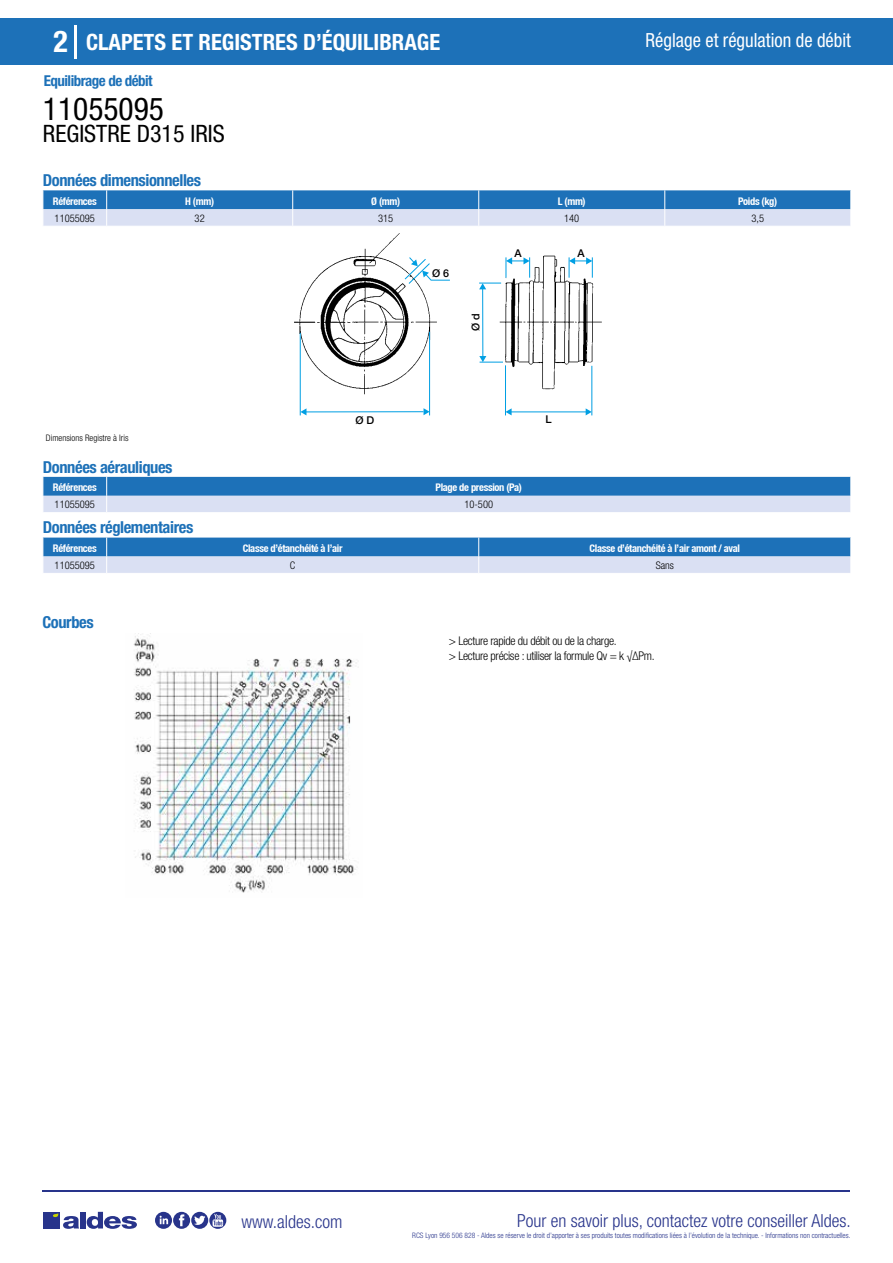
<style>
.page{position:relative;width:893px;height:1263px;background:#fff}
.page>*{position:absolute;margin:0;border:0;box-sizing:border-box;transform-origin:0 0}
.t1{font:condensed 31.5px "Helvetica Neue LT Std";color:#000}
.t2{font:700 condensed 30px "Helvetica Neue LT Std";color:#fff}
.t3{font:condensed 24px "Helvetica Neue LT Std";color:#000}
.t4{font:700 condensed 22.5px "Helvetica Neue LT Std";color:#fff}
.t5{font:condensed 19.5px "Helvetica Neue LT Std";color:#fff;scale:.95 1}
.t6{font:300 condensed 18px "Helvetica Neue";color:#28348b}
.t7{font:700 condensed 16.5px "Helvetica Neue LT Std";letter-spacing:-.025em;color:#1d71b8}
.t8{font:700 condensed 15px "Helvetica Neue LT Std";letter-spacing:-.035em;color:#1d71b8}
.t9{font:300 condensed 12px/15px "Helvetica Neue LT Std";letter-spacing:-.025em;color:#000}
.t10{font:500 10.8px "Helvetica Neue";color:#000}
.t11{font:700 condensed 10.5px "Helvetica Neue";letter-spacing:-.03em;color:#fff}
.t12{font:300 condensed 10.5px "Helvetica Neue";color:#000}
.t13{font:300 condensed 9px "Helvetica Neue";color:#000}
.t14{font:300 condensed 7.5px "Helvetica Neue";color:#28348b}
</style>
<div class="page">
<div style="left:0;top:18px;width:893px;height:46px;background:#1d71b8"></div>
<hr style="left:74px;top:25px;width:2px;height:33px;background:#fff">
<hr style="left:43px;top:1190px;width:807px;height:1px;background:#28348b">
<svg style="left:155px;top:1212px;width:71px;height:17px"></svg>
<div style="left:43px;top:1212px;width:17px;height:16px;background:#28348b"></div>
<div style="left:80px;top:1212px;width:6px;height:16px;background:#28348b"></div>
<svg style="left:87px;top:1212px;width:50px;height:17px"></svg>
<svg style="left:53px;top:1213px;width:26px;height:16px"></svg>
<svg style="left:43px;top:190px;width:808px;height:36px;background:#79a7d4"></svg>
<img style="left:294px;top:233px;width:308px;height:157px">
<div style="left:298px;top:355px;width:8px;height:69px;background:#fff"></div>
<hr style="left:298px;top:334px;width:2px;height:40px;background:#fff">
<div style="left:496px;top:247px;width:36px;height:31px;background:#fff"></div>
<div style="left:566px;top:249px;width:28px;height:29px;background:#fff"></div>
<div style="left:589px;top:273px;width:7px;height:8px;background:#fff"></div>
<div style="left:573px;top:366px;width:27px;height:57px;background:#fff"></div>
<hr style="left:508px;top:411px;width:78px;height:1px;background:#009fe3">
<svg style="left:586px;top:408px;width:5px;height:7px"></svg>
<hr style="left:591px;top:366px;width:1px;height:49px;background:#009fe3">
<svg style="left:569px;top:257px;width:24px;height:21px"></svg>
<svg style="left:299px;top:256px;width:231px;height:160px"></svg>
<svg style="left:43px;top:477px;width:808px;height:35px;background:#75a5d3"></svg>
<svg style="left:43px;top:538px;width:808px;height:35px;background:#78a6d4"></svg>
<img style="left:133px;top:633px;width:224px;height:260px">
<h2 class="t2" style="left:54px;top:24px;width:16px">2</h2>
<h3 class="t4" style="left:86px;top:28px;width:356px">CLAPETS ET REGISTRES D’ÉQUILIBRAGE</h3>
<h3 class="t5" style="left:646px;top:29px;width:218px">Réglage et régulation de débit</h3>
<h3 class="t8" style="left:44px;top:71px;width:110px">Equilibrage de débit</h3>
<h1 class="t1" style="left:43px;top:91px;width:122px">11055095</h1>
<h3 class="t3" style="left:43px;top:120px;width:183px">REGISTRE D315 IRIS</h3>
<h3 class="t7" style="left:43px;top:170px;width:160px">Données dimensionnelles</h3>
<h3 class="t11" style="left:53px;top:195px;width:45px">Références</h3>
<h3 class="t11" style="left:185px;top:195px;width:30px">H (mm)</h3>
<h3 class="t11" style="left:371px;top:195px;width:30px">Ø (mm)</h3>
<h3 class="t11" style="left:558px;top:195px;width:29px">L (mm)</h3>
<h3 class="t11" style="left:738px;top:195px;width:41px">Poids (kg)</h3>
<h3 class="t12" style="left:55px;top:212px;width:42px">11055095</h3>
<h3 class="t12" style="left:195px;top:212px;width:12px">32</h3>
<h3 class="t12" style="left:378px;top:212px;width:17px">315</h3>
<h3 class="t12" style="left:564px;top:212px;width:17px">140</h3>
<h3 class="t12" style="left:751px;top:212px;width:14px">3,5</h3>
<h3 class="t10" style="left:355px;top:414px;width:20px">Ø D</h3>
<h3 class="t10" style="left:432px;top:267px;width:19px">Ø 6</h3>
<h3 class="t10" style="left:469px;top:331px;width:19px;rotate:-90deg">Ø d</h3>
<h3 class="t10" style="left:515px;top:247px;width:9px">A</h3>
<h3 class="t10" style="left:577px;top:247px;width:9px">A</h3>
<h3 class="t10" style="left:546px;top:413px;width:8px">L</h3>
<p class="t13" style="left:46px;top:433px;width:84px">Dimensions Registre à Iris</p>
<h3 class="t7" style="left:43px;top:457px;width:131px">Données aérauliques</h3>
<h3 class="t11" style="left:53px;top:481px;width:45px">Références</h3>
<h3 class="t11" style="left:436px;top:481px;width:88px">Plage de pression (Pa)</h3>
<h3 class="t12" style="left:55px;top:498px;width:42px">11055095</h3>
<h3 class="t12" style="left:464px;top:498px;width:30px">10-500</h3>
<h3 class="t7" style="left:43px;top:517px;width:152px">Données réglementaires</h3>
<h3 class="t11" style="left:53px;top:542px;width:45px">Références</h3>
<h3 class="t11" style="left:243px;top:542px;width:101px">Classe d’étanchéité à l’air</h3>
<h3 class="t11" style="left:590px;top:542px;width:152px">Classe d’étanchéité à l’air amont / aval</h3>
<h3 class="t12" style="left:55px;top:559px;width:42px">11055095</h3>
<h3 class="t12" style="left:290px;top:559px;width:7px">C</h3>
<h3 class="t12" style="left:656px;top:559px;width:20px">Sans</h3>
<h3 class="t7" style="left:43px;top:612px;width:53px">Courbes</h3>
<h3 class="t9" style="left:449px;top:633px;width:207px">&gt; Lecture rapide du débit ou de la charge.<br>&gt; Lecture précise : utiliser la formule Qv = k √ΔPm.</h3>
<h3 class="t6" style="left:241px;top:1211px;width:102px">www.aldes.com</h3>
<h3 class="t6" style="left:517px;top:1211px;width:335px">Pour en savoir plus, contactez votre conseiller Aldes.</h3>
<p class="t14" style="left:412px;top:1230px;width:440px">RCS Lyon 956 506 828 - Aldes se réserve le droit d’apporter à ses produits toutes modifications liées à l’évolution de la technique. - Informations non contractuelles.</p>
</div>
